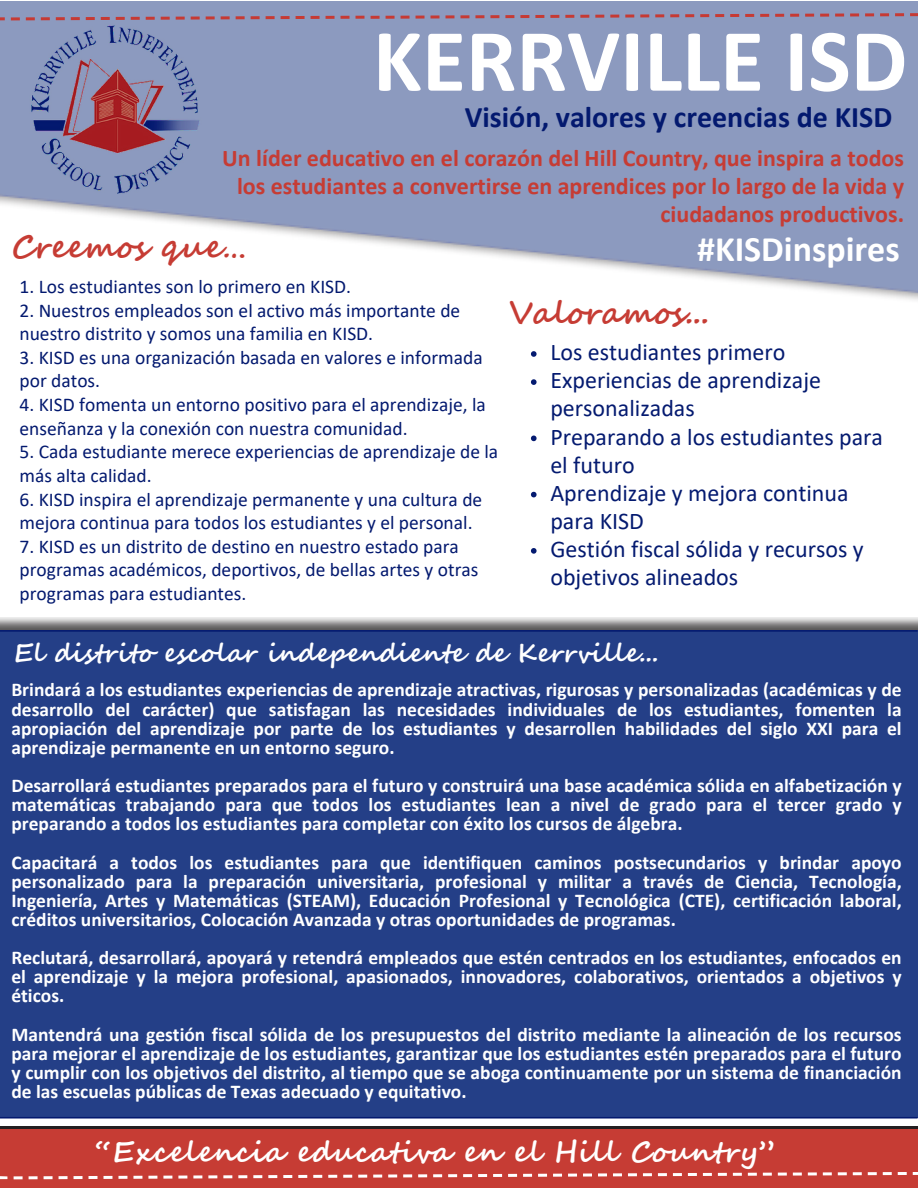
<style>
.page{position:relative;width:918px;height:1188px;background:#fff}
.page>*{position:absolute;margin:0;border:0;box-sizing:border-box;transform-origin:0 0}
.t1{font:700 90px "Calibri";color:#fff}
.t2{font:700 36px "Calibri";color:#fff}
.t3{font:700 31.5px "Segoe Script";color:#c63c34}
.t4{font:700 30px "Calibri";color:#03196f}
.t5{font:700 28.5px "Segoe Script";letter-spacing:.02em;color:#fff}
.t6{font:700 25.5px "Segoe Script";color:#fff}
.t7{font:24px/28.2px "Calibri";color:#041a70}
.t8{font:700 24px/28.2px "Calibri";color:#c63c34;text-align:right}
.t9{font:700 19.5px/19.2px "Calibri";color:#fff;text-align:justify}
.t10{font:19.5px/23.7px "Calibri";color:#03196f}
</style>
<div class="page">
<div style="left:0;top:1127px;width:918px;height:61px;background:#c63c34"></div>
<hr style="left:0;top:1127px;width:918px;height:1px;background:#231f20">
<img style="left:0;top:1px;width:918px;height:299px">
<img style="left:0;top:618px;width:918px;height:12px">
<div style="left:0;top:630px;width:918px;height:489px;background:#243f87"></div>
<svg style="left:0;top:1172px;width:918px;height:7px"></svg>
<img style="left:30px;top:23px;width:172px;height:170px">
<svg style="left:0;top:13px;width:918px;height:7px;background:#9a819b"></svg>
<svg style="left:531px;top:351px;width:6px;height:6px"></svg>
<svg style="left:531px;top:379px;width:6px;height:6px"></svg>
<svg style="left:531px;top:436px;width:6px;height:5px"></svg>
<svg style="left:531px;top:492px;width:6px;height:5px"></svg>
<svg style="left:531px;top:548px;width:6px;height:6px"></svg>
<p class="t1" style="left:373px;top:23px;width:536px">KERRVILLE ISD</p>
<p class="t4" style="left:465px;top:105px;width:429px">Visión, valores y creencias de KISD</p>
<p class="t8" style="left:222px;top:146px;width:683px">Un líder educativo en el corazón del Hill Country, que inspira a todos los estudiantes a convertirse en aprendices por lo largo de la vida y ciudadanos productivos.</p>
<h3 class="t3" style="left:11px;top:224px;width:238px">Creemos que…</h3>
<p class="t10" style="left:20px;top:276px;width:333px">1. Los estudiantes son lo primero en KISD.</p>
<p class="t10" style="left:20px;top:300px;width:442px">2. Nuestros empleados son el activo más importante de nuestro distrito y somos una familia en KISD.</p>
<p class="t10" style="left:20px;top:347px;width:465px">3. KISD es una organización basada en valores e informada por datos.</p>
<p class="t10" style="left:20px;top:394px;width:468px">4. KISD fomenta un entorno positivo para el aprendizaje, la enseñanza y la conexión con nuestra comunidad.</p>
<p class="t10" style="left:20px;top:442px;width:480px">5. Cada estudiante merece experiencias de aprendizaje de la más alta calidad.</p>
<h3 class="t10" style="left:20px;top:489px;width:464px">6. KISD inspira el aprendizaje permanente y una cultura de mejora continua para todos los estudiantes y el personal.</h3>
<p class="t10" style="left:20px;top:536px;width:460px">7. KISD es un distrito de destino en nuestro estado para programas académicos, deportivos, de bellas artes y otras programas para estudiantes.</p>
<p class="t2" style="left:697px;top:234px;width:204px">#KISDinspires</p>
<h4 class="t3" style="left:510px;top:289px;width:201px">Valoramos...</h4>
<h6 class="t7" style="left:550px;top:340px;width:237px">Los estudiantes primero</h6>
<h6 class="t7" style="left:550px;top:368px;width:272px">Experiencias de aprendizaje personalizadas</h6>
<h6 class="t7" style="left:550px;top:424px;width:334px">Preparando a los estudiantes para el futuro</h6>
<h6 class="t7" style="left:550px;top:481px;width:300px">Aprendizaje y mejora continua para KISD</h6>
<h3 class="t7" style="left:550px;top:537px;width:315px">Gestión fiscal sólida y recursos y objetivos alineados</h3>
<h6 class="t6" style="left:14px;top:634px;width:646px">El distrito escolar independiente de Kerrville...</h6>
<h4 class="t9" style="left:11px;top:682px;width:892px">Brindará a los estudiantes experiencias de aprendizaje atractivas, rigurosas y personalizadas (académicas y de desarrollo del carácter) que satisfagan las necesidades individuales de los estudiantes, fomenten la apropiación del aprendizaje por parte de los estudiantes y desarrollen habilidades del siglo XXI para el aprendizaje permanente en un entorno seguro.</h4>
<h2 class="t9" style="left:11px;top:778px;width:892px">Desarrollará estudiantes preparados para el futuro y construirá una base académica sólida en alfabetización y matemáticas trabajando para que todos los estudiantes lean a nivel de grado para el tercer grado y preparando a todos los estudiantes para completar con éxito los cursos de álgebra.</h2>
<h3 class="t9" style="left:11px;top:854px;width:892px">Capacitará a todos los estudiantes para que identifiquen caminos postsecundarios y brindar apoyo personalizado para la preparación universitaria, profesional y militar a través de Ciencia, Tecnología, Ingeniería, Artes y Matemáticas (STEAM), Educación Profesional y Tecnológica (CTE), certificación laboral, créditos universitarios, Colocación Avanzada y otras oportunidades de programas.</h3>
<p class="t9" style="left:11px;top:950px;width:892px">Reclutará, desarrollará, apoyará y retendrá empleados que estén centrados en los estudiantes, enfocados en el aprendizaje y la mejora profesional, apasionados, innovadores, colaborativos, orientados a objetivos y éticos.</p>
<p class="t9" style="left:11px;top:1026px;width:892px">Mantendrá una gestión fiscal sólida de los presupuestos del distrito mediante la alineación de los recursos para mejorar el aprendizaje de los estudiantes, garantizar que los estudiantes estén preparados para el futuro y cumplir con los objetivos del distrito, al tiempo que se aboga continuamente por un sistema de financiación de las escuelas públicas de Texas adecuado y equitativo.</p>
<p class="t5" style="left:95px;top:1131px;width:681px">“Excelencia educativa en el Hill Country”</p>
</div>
